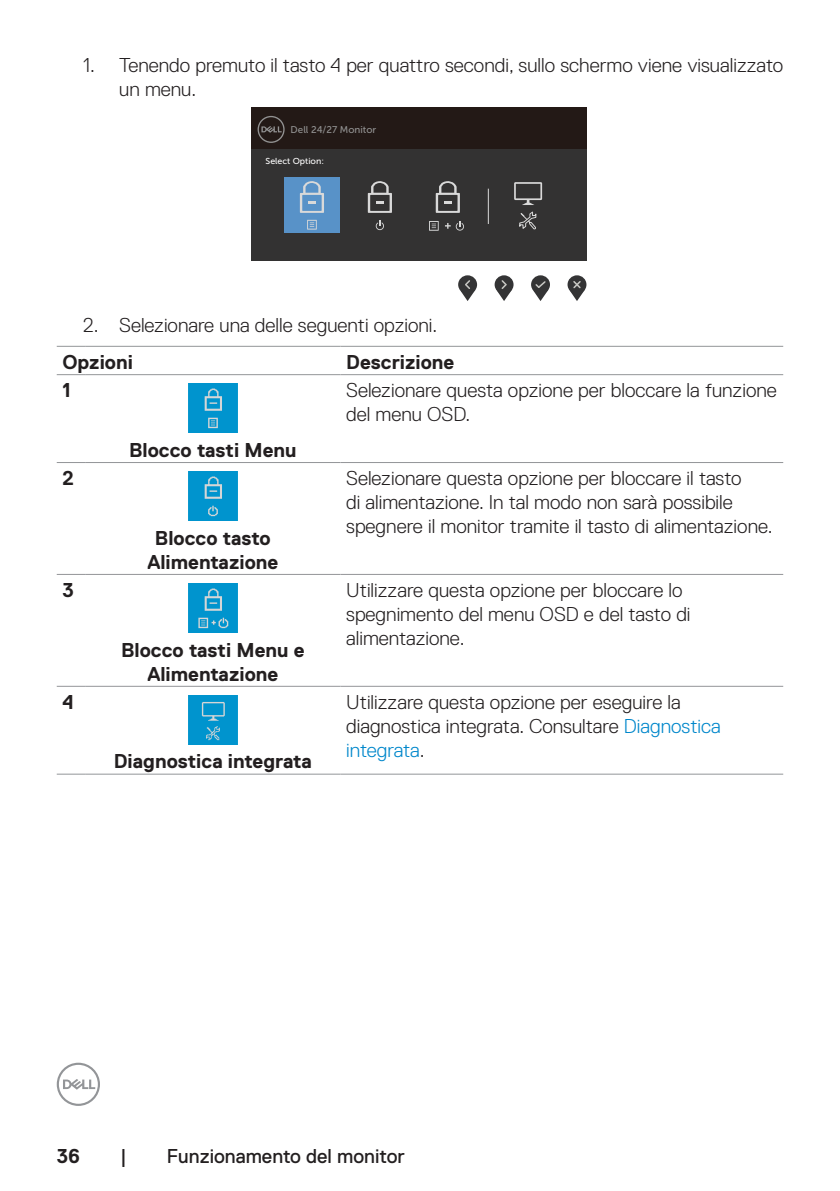
<style>
.page{position:relative;width:840px;height:1191px;background:#fff}
.page>*{position:absolute;margin:0;border:0;box-sizing:border-box;transform-origin:0 0}
.Paragraph{font:300 20px/24px "Dell Replica";color:#231f20}
.Numbered_List{font:300 20px/24px "Dell Replica";color:#231f20}
.Paragraph-2{font:700 20px/24px "Dell Replica";color:#231f20;text-align:center}
.t1{font:20px "Dell Replica";color:#231f20}
.t2{font:9.8px "Museo Sans For Dell 500";color:#929292}
.t3{font:8.6px "Museo Sans For Dell 500";color:#fff}
.s1{color:#0087cb}
</style>
<div class="page">
<svg style="left:57px;top:1062px;width:43px;height:44px"></svg>
<div style="left:250px;top:107px;width:336px;height:154px;background:#231916"></div>
<div style="left:250px;top:149px;width:336px;height:112px;background:#333232"></div>
<svg style="left:257px;top:116px;width:27px;height:27px"></svg>
<div style="left:284px;top:177px;width:56px;height:56px;background:#5892c8"></div>
<svg style="left:307px;top:220px;width:9px;height:10px"></svg>
<svg style="left:300px;top:181px;width:24px;height:32px"></svg>
<svg style="left:367px;top:181px;width:25px;height:32px"></svg>
<svg style="left:435px;top:181px;width:24px;height:32px"></svg>
<svg style="left:375px;top:220px;width:9px;height:10px"></svg>
<svg style="left:429px;top:221px;width:9px;height:10px"></svg>
<svg style="left:445px;top:221px;width:19px;height:10px"></svg>
<hr style="left:487px;top:189px;width:1px;height:35px;background:#d9d9d9">
<svg style="left:458px;top:275px;width:19px;height:19px"></svg>
<svg style="left:460px;top:280px;width:15px;height:21px"></svg>
<svg style="left:494px;top:275px;width:19px;height:19px"></svg>
<svg style="left:496px;top:280px;width:15px;height:21px"></svg>
<svg style="left:530px;top:275px;width:19px;height:19px"></svg>
<svg style="left:533px;top:281px;width:15px;height:20px"></svg>
<svg style="left:567px;top:275px;width:19px;height:19px"></svg>
<svg style="left:569px;top:281px;width:15px;height:20px"></svg>
<svg style="left:514px;top:182px;width:28px;height:48px"></svg>
<svg style="left:57px;top:346px;width:28px;height:1px"></svg>
<hr style="left:85px;top:346px;width:255px;height:1px;background:#939598">
<svg style="left:57px;top:374px;width:28px;height:1px"></svg>
<hr style="left:85px;top:374px;width:255px;height:1px;background:#939598">
<hr style="left:340px;top:346px;width:442px;height:1px;background:#939598">
<hr style="left:340px;top:374px;width:442px;height:1px;background:#939598">
<svg style="left:57px;top:462px;width:28px;height:1px"></svg>
<hr style="left:85px;top:462px;width:255px;height:1px;background:#939598">
<hr style="left:340px;top:462px;width:442px;height:1px;background:#939598">
<svg style="left:57px;top:574px;width:28px;height:1px"></svg>
<hr style="left:85px;top:574px;width:255px;height:1px;background:#939598">
<hr style="left:340px;top:574px;width:442px;height:1px;background:#939598">
<svg style="left:57px;top:686px;width:28px;height:1px"></svg>
<svg style="left:57px;top:773px;width:28px;height:2px"></svg>
<hr style="left:85px;top:686px;width:255px;height:1px;background:#939598">
<hr style="left:85px;top:774px;width:255px;height:1px;background:#939598">
<hr style="left:340px;top:686px;width:442px;height:1px;background:#939598">
<hr style="left:340px;top:774px;width:442px;height:1px;background:#939598">
<img style="left:188px;top:384px;width:49px;height:49px">
<img style="left:188px;top:472px;width:49px;height:48px">
<img style="left:188px;top:583px;width:49px;height:49px">
<img style="left:188px;top:695px;width:49px;height:49px">
<p class="Numbered_List" style="left:119px;top:53px;width:665px;text-indent:-36px">1. Tenendo premuto il tasto 4 per quattro secondi, sullo schermo viene visualizzato un menu.</p>
<p class="t2" style="left:290px;top:124px;width:87px">Dell 24/27 Monitor</p>
<p class="t3" style="left:265px;top:156px;width:60px">Select Option:</p>
<p class="Numbered_List" style="left:83px;top:313px;width:355px">2. Selezionare una delle seguenti opzioni.</p>
<p class="Paragraph-2" style="left:62px;top:350px;width:72px">Opzioni</p>
<p class="Paragraph-2" style="left:346px;top:350px;width:109px">Descrizione</p>
<p class="Paragraph-2" style="left:62px;top:378px;width:10px">1</p>
<p class="Paragraph" style="left:346px;top:378px;width:432px">Selezionare questa opzione per bloccare la funzione del menu OSD.</p>
<p class="Paragraph-2" style="left:129px;top:438px;width:169px">Blocco tasti Menu</p>
<p class="Paragraph-2" style="left:62px;top:466px;width:13px">2</p>
<p class="Paragraph-2" style="left:147px;top:526px;width:132px">Blocco tasto<br>Alimentazione</p>
<p class="Paragraph" style="left:346px;top:466px;width:428px">Selezionare questa opzione per bloccare il tasto<br>di alimentazione. In tal modo non sarà possibile spegnere il monitor tramite il tasto di alimentazione.</p>
<p class="Paragraph-2" style="left:62px;top:578px;width:13px">3</p>
<p class="Paragraph-2" style="left:121px;top:638px;width:185px">Blocco tasti Menu e<br>Alimentazione</p>
<p class="Paragraph" style="left:346px;top:578px;width:345px">Utilizzare questa opzione per bloccare lo spegnimento del menu OSD e del tasto di alimentazione.</p>
<p class="Paragraph-2" style="left:62px;top:690px;width:13px">4</p>
<p class="Paragraph-2" style="left:114px;top:749px;width:199px">Diagnostica integrata</p>
<p class="Paragraph" style="left:346px;top:690px;width:376px">Utilizzare questa opzione per eseguire la diagnostica integrata. Consultare <span class="s1">Diagnostica integrata</span>.</p>
<p class="Paragraph-2" style="left:57px;top:1143px;width:25px">36</p>
<p class="t1" style="left:120px;top:1144px;width:8px">|</p>
<p class="t1" style="left:167px;top:1144px;width:239px">Funzionamento del monitor</p>
</div>
